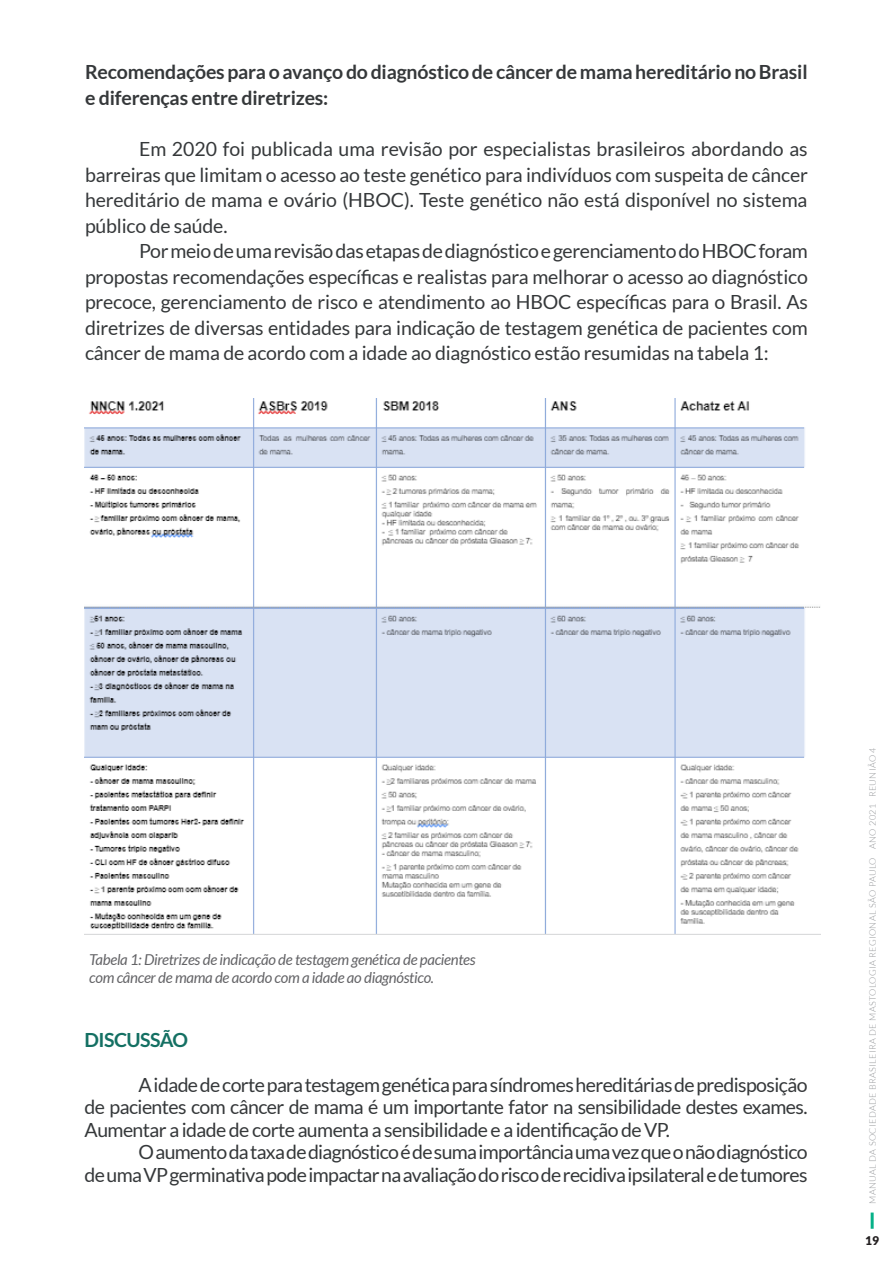
<style>
.page{position:relative;width:893px;height:1263px;background:#fff}
.page>*{position:absolute;margin:0;border:0;box-sizing:border-box;transform-origin:0 0}
.t1{font:19.5px/25.5px "Lato";letter-spacing:-.03em;color:#35383a;text-align:justify}
.t2{font:700 19.5px/25.5px "Lato";letter-spacing:-.01em;color:#35383a}
.t3{font:700 19.5px "Lato";letter-spacing:-.03em;color:#147063}
.t4{font:italic 15px/18px "Lato";letter-spacing:-.02em;color:#636366}
.t5{font:900 12px "Lato";color:#231f20}
.t6{font:300 9px "Lato";letter-spacing:.04em;color:#939598}
</style>
<div class="page">
<hr style="left:871px;top:1212px;width:3px;height:17px;background:#07b188">
<img style="left:85px;top:399px;width:735px;height:535px">
<p class="t2" style="left:85px;top:59px;width:724px">Recomendações para o avanço do diagnóstico de câncer de mama hereditário no Brasil e diferenças entre diretrizes:</p>
<p class="t1" style="left:85px;top:136px;width:724px;text-indent:54px">Em 2020 foi publicada uma revisão por especialistas brasileiros abordando as barreiras que limitam o acesso ao teste genético para indivíduos com suspeita de câncer hereditário de mama e ovário (HBOC). Teste genético não está disponível no sistema público de saúde.</p>
<p class="t1" style="left:85px;top:238px;width:724px;text-indent:54px">Por meio de uma revisão das etapas de diagnóstico e gerenciamento do HBOC foram propostas recomendações específicas e realistas para melhorar o acesso ao diagnóstico precoce, gerenciamento de risco e atendimento ao HBOC específicas para o Brasil. As diretrizes de diversas entidades para indicação de testagem genética de pacientes com câncer de mama de acordo com a idade ao diagnóstico estão resumidas na tabela 1:</p>
<p class="t4" style="left:89px;top:950px;width:388px">Tabela 1: Diretrizes de indicação de testagem genética de pacientes com câncer de mama de acordo com a idade ao diagnóstico.</p>
<p class="t3" style="left:85px;top:1029px;width:105px">DISCUSSÃO</p>
<p class="t1" style="left:85px;top:1073px;width:724px;line-height:22.5px;text-indent:54px">A idade de corte para testagem genética para síndromes hereditárias de predisposição de pacientes com câncer de mama é um importante fator na sensibilidade destes exames.<br>Aumentar a idade de corte aumenta a sensibilidade e a identificação de VP.</p>
<p class="t1" style="left:85px;top:1141px;width:724px;line-height:22.5px;text-align:right">O aumento da taxa de diagnóstico é de suma importância uma vez que o não diagnóstico<br>de uma VP germinativa pode impactar na avaliação do risco de recidiva ipsilateral e de tumores</p>
<p class="t6" style="left:868px;top:1203px;width:457px;rotate:-90deg">MANUAL DA SOCIEDADE BRASILEIRA DE MASTOLOGIA REGIONAL SÃO PAULO ANO 2021 REUNIÃO 4</p>
<p class="t5" style="left:865px;top:1233px;width:16px">19</p>
</div>
